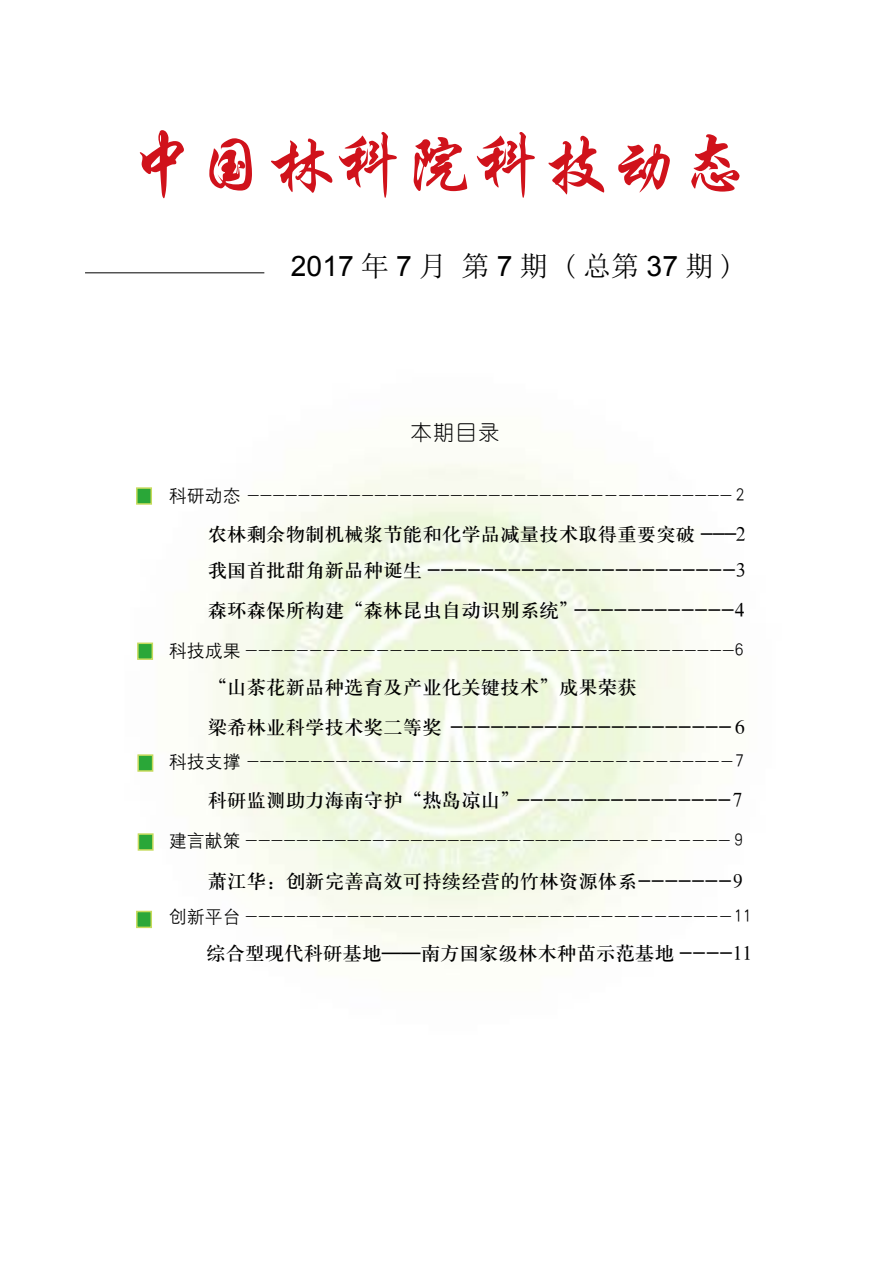
<style>
.page{position:relative;width:893px;height:1263px;background:#fff}
.page>*{position:absolute;margin:0;border:0;box-sizing:border-box;transform-origin:0 0}
.t1{font:69px "ST Xingkai";color:#d0121b}
.t2{font:28.2px "Sim Sun";color:#000}
.t3{font:21px "You Yuan";color:#000}
.t4{font:19.5px/36px "H Ya 3 gj";color:#000}
.t5{font:18px "H Yg 2 gj";color:#000}
.s1{font-family:"Arial"}
</style>
<div class="page">
<hr style="left:85px;top:273px;width:179px;height:1px;background:#000">
<div style="left:136px;top:487px;width:16px;height:18px;background:#2aa738;border:2px solid #c5da5b"></div>
<div style="left:137px;top:642px;width:16px;height:18px;background:#2aa738;border:2px solid #c5da5b"></div>
<div style="left:137px;top:754px;width:16px;height:18px;background:#2aa738;border:2px solid #c5da5b"></div>
<div style="left:138px;top:833px;width:16px;height:18px;background:#2aa738;border:2px solid #c5da5b"></div>
<div style="left:136px;top:911px;width:16px;height:17px;background:#2aa738;border:2px solid #c5da5b"></div>
<h1 class="t1" style="left:128px;top:130px;width:622px">中国林科院科技动态</h1>
<h2 class="t2" style="left:291px;top:252px;width:445px"><span class="s1">2017</span>年<span class="s1">7</span>月 第<span class="s1">7</span>期 (总第<span class="s1">37</span>期)</h2>
<p class="t3" style="left:411px;top:421px;width:90px">本期目录</p>
<p class="t5" style="left:169px;top:487px;width:578px">科研动态 -------------------------------------- 2</p>
<p class="t4" style="left:208px;top:516px;width:539px">农林剩余物制机械浆节能和化学品减量技术取得重要突破 ---2我国首批甜角新品种诞生 -----------------------3</p>
<p class="t4" style="left:208px;top:592px;width:538px">森环森保所构建“森林昆虫自动识别系统”------------4</p>
<p class="t5" style="left:169px;top:641px;width:576px">科技成果 --------------------------------------6</p>
<p class="t4" style="left:208px;top:666px;width:538px;line-height:40.2px">“山茶花新品种选育及产业化关键技术”成果荣获<br>梁希林业科学技术奖二等奖 --------------------- 6</p>
<p class="t5" style="left:169px;top:753px;width:577px">科技支撑 --------------------------------------7</p>
<p class="t4" style="left:208px;top:782px;width:536px">科研监测助力海南守护“热岛凉山”----------------7</p>
<p class="t5" style="left:169px;top:831px;width:576px">建言献策 -------------------------------------- 9</p>
<p class="t4" style="left:208px;top:863px;width:537px">萧江华：创新完善高效可持续经营的竹林资源体系-------9</p>
<p class="t5" style="left:169px;top:908px;width:585px">创新平台 --------------------------------------11</p>
<p class="t4" style="left:206px;top:935px;width:548px">综合型现代科研基地——南方国家级林木种苗示范基地 ----11</p>
</div>
